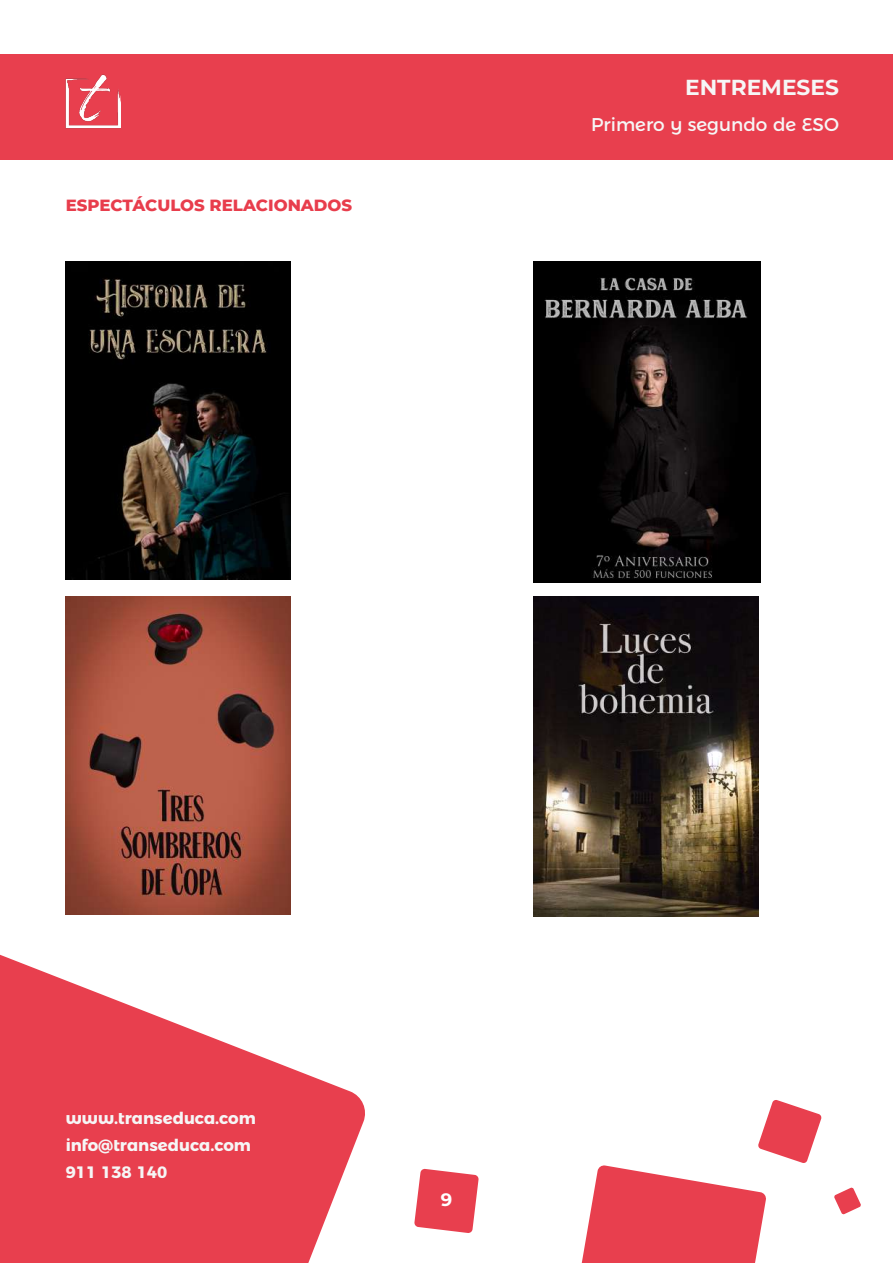
<style>
.page{position:relative;width:893px;height:1263px;background:#fff}
.page>*{position:absolute;margin:0;border:0;box-sizing:border-box;transform-origin:0 0}
.t1{font:700 21.75px "Montserrat";color:#f6f6f6}
.t2{font:18.45px "Montserrat Alternates";color:#f6f6f6}
.t3{font:700 18px "Montserrat";color:#fff}
.t4{font:700 16.5px/27px "Montserrat Alternates";color:#f6f6f6}
.t5{font:800 16.5px "Montserrat";color:#e83d4c}
</style>
<div class="page">
<div style="left:0;top:54px;width:893px;height:105px;background:#e83f4e"></div>
<svg style="left:0;top:895px;width:365px;height:368px;fill:#e83f4e"></svg>
<svg style="left:414px;top:1169px;width:65px;height:64px"></svg>
<svg style="left:581px;top:1100px;width:241px;height:163px"></svg>
<svg style="left:834px;top:1187px;width:27px;height:27px"></svg>
<img style="left:66px;top:74px;width:55px;height:55px">
<img style="left:66px;top:261px;width:225px;height:318px">
<img style="left:66px;top:596px;width:225px;height:318px">
<img style="left:533px;top:596px;width:225px;height:321px">
<img style="left:533px;top:261px;width:227px;height:321px">
<p class="t5" style="left:66px;top:193px;width:288px">ESPECTÁCULOS RELACIONADOS</p>
<h1 class="t1" style="left:685px;top:72px;width:155px">ENTREMESES</h1>
<p class="t2" style="left:591px;top:110px;width:249px">Primero y segundo de ESO</p>
<p class="t4" style="left:66px;top:1103px;width:192px">www.transeduca.com info@transeduca.com<br>911 138 140</p>
<p class="t3" style="left:441px;top:1186px;width:13px">9</p>
</div>
